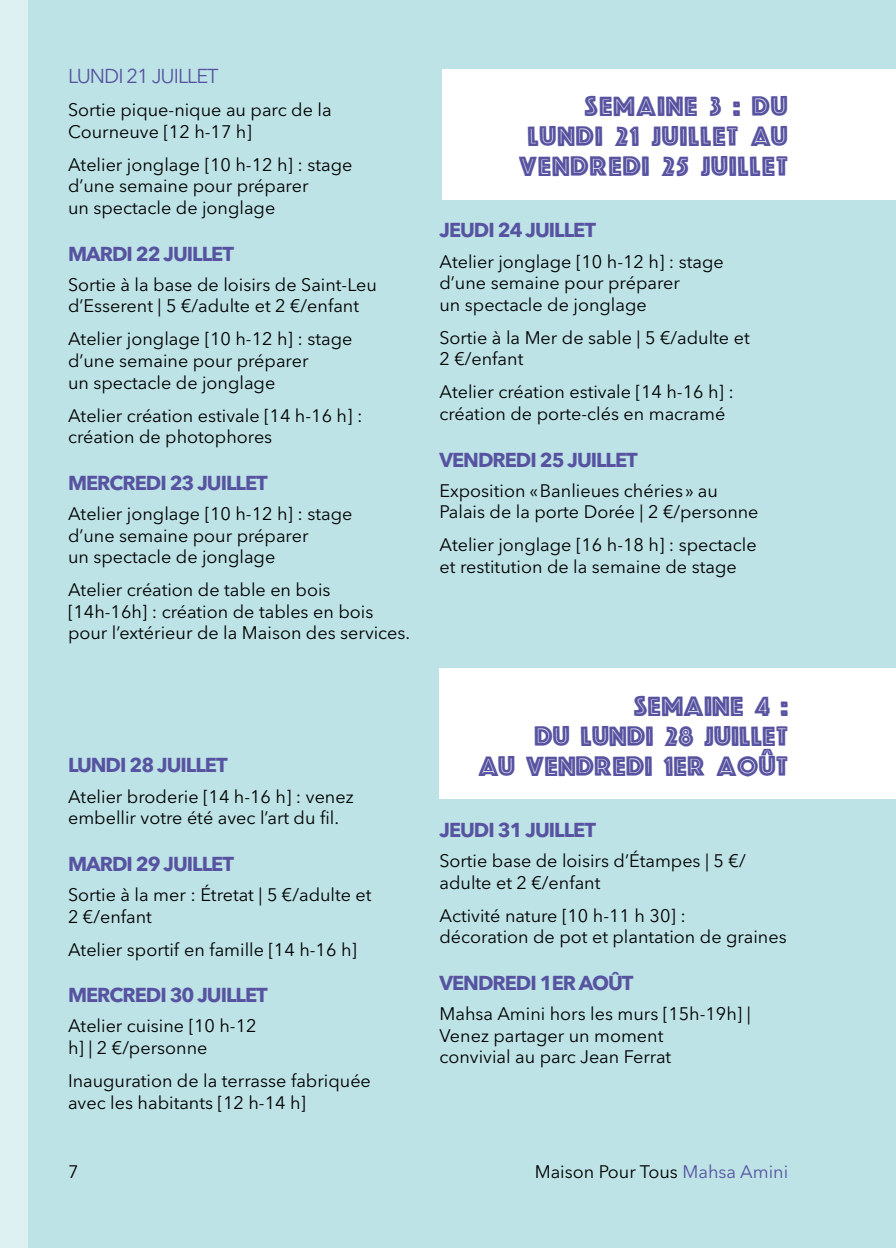
<style>
.page{position:relative;width:896px;height:1248px;background:#fff}
.page>*{position:absolute;margin:0;border:0;box-sizing:border-box;transform-origin:0 0}
.Texte-01{font:28px/30px "Gardaempty";letter-spacing:-.01em;color:#5753a0;text-align:right}
.TitreN5{font:700 20px "Avenir Next LT Pro";letter-spacing:-.05em;color:#5753a0}
.TitreN6-Alt{font:20px "Avenir Next LT Pro";letter-spacing:-.05em;color:#5753a0}
.TitreN6-Alt-2{font:18px/21.6px "Avenir Next LT Pro";color:#000}
.s1{color:#5753a0}
</style>
<div class="page">
<div style="left:0;top:0;width:28px;height:1247px;background:#def1f2"></div>
<div style="left:28px;top:0;width:868px;height:1247px;background:#bde3e6"></div>
<div style="left:442px;top:69px;width:454px;height:131px;background:#fff"></div>
<div style="left:439px;top:668px;width:457px;height:131px;background:#fff"></div>
<p class="TitreN6-Alt" style="left:68px;top:64px;width:152px">LUNDI 21 JUILLET</p>
<p class="TitreN6-Alt-2" style="left:68px;top:99px;width:265px">Sortie pique-nique au parc de la<br>Courneuve [12 h-17 h]</p>
<p class="TitreN6-Alt-2" style="left:68px;top:154px;width:286px">Atelier jonglage [10 h-12 h] : stage d’une semaine pour préparer<br>un spectacle de jonglage</p>
<p class="TitreN5" style="left:68px;top:241px;width:167px">MARDI 22 JUILLET</p>
<p class="TitreN6-Alt-2" style="left:68px;top:274px;width:310px">Sortie à la base de loisirs de Saint-Leu d’Esserent | 5 €/adulte et 2 €/enfant</p>
<p class="TitreN6-Alt-2" style="left:68px;top:328px;width:286px">Atelier jonglage [10 h-12 h] : stage d’une semaine pour préparer<br>un spectacle de jonglage</p>
<p class="TitreN6-Alt-2" style="left:68px;top:404px;width:296px">Atelier création estivale [14 h-16 h] : création de photophores</p>
<p class="TitreN5" style="left:68px;top:470px;width:201px">MERCREDI 23 JUILLET</p>
<p class="TitreN6-Alt-2" style="left:68px;top:503px;width:286px">Atelier jonglage [10 h-12 h] : stage d’une semaine pour préparer<br>un spectacle de jonglage</p>
<p class="TitreN6-Alt-2" style="left:68px;top:579px;width:344px">Atelier création de table en bois [14h-16h] : création de tables en bois pour l’extérieur de la Maison des services.</p>
<p class="TitreN5" style="left:68px;top:753px;width:161px">LUNDI 28 JUILLET</p>
<p class="TitreN6-Alt-2" style="left:68px;top:785px;width:287px">Atelier broderie [14 h-16 h] : venez embellir votre été avec l’art du fil.</p>
<p class="TitreN5" style="left:68px;top:851px;width:167px">MARDI 29 JUILLET</p>
<p class="TitreN6-Alt-2" style="left:68px;top:883px;width:305px">Sortie à la mer : Étretat | 5 €/adulte et<br>2 €/enfant</p>
<p class="TitreN6-Alt-2" style="left:68px;top:938px;width:290px">Atelier sportif en famille [14 h-16 h]</p>
<p class="TitreN5" style="left:68px;top:982px;width:201px">MERCREDI 30 JUILLET</p>
<p class="TitreN6-Alt-2" style="left:68px;top:1015px;width:190px">Atelier cuisine [10 h-12 h] | 2 €/personne</p>
<p class="TitreN6-Alt-2" style="left:68px;top:1069px;width:304px">Inauguration de la terrasse fabriquée avec les habitants [12 h-14 h]</p>
<p class="Texte-01" style="left:518px;top:92px;width:271px">SEMAINE 3 : DU<br>LUNDI 21 JUILLET AU<br>VENDREDI 25 JUILLET</p>
<p class="TitreN5" style="left:439px;top:218px;width:158px">JEUDI 24 JUILLET</p>
<p class="TitreN6-Alt-2" style="left:439px;top:250px;width:286px">Atelier jonglage [10 h-12 h] : stage d’une semaine pour préparer<br>un spectacle de jonglage</p>
<p class="TitreN6-Alt-2" style="left:439px;top:327px;width:312px">Sortie à la Mer de sable | 5 €/adulte et<br>2 €/enfant</p>
<p class="TitreN6-Alt-2" style="left:439px;top:381px;width:296px">Atelier création estivale [14 h-16 h] : création de porte-clés en macramé</p>
<p class="TitreN5" style="left:439px;top:447px;width:200px">VENDREDI 25 JUILLET</p>
<p class="TitreN6-Alt-2" style="left:439px;top:479px;width:321px">Exposition «Banlieues chéries » au<br>Palais de la porte Dorée | 2 €/personne</p>
<p class="TitreN6-Alt-2" style="left:439px;top:534px;width:319px">Atelier jonglage [16 h-18 h] : spectacle et restitution de la semaine de stage</p>
<p class="Texte-01" style="left:478px;top:691px;width:312px">SEMAINE 4 :<br>DU LUNDI 28 JUILLET<br>AU VENDREDI 1er AOÛT</p>
<p class="TitreN5" style="left:439px;top:817px;width:158px">JEUDI 31 JUILLET</p>
<p class="TitreN6-Alt-2" style="left:439px;top:850px;width:308px">Sortie base de loisirs d’Étampes | 5 €/ adulte et 2 €/enfant</p>
<p class="TitreN6-Alt-2" style="left:439px;top:904px;width:349px">Activité nature [10 h-11 h 30] :<br>décoration de pot et plantation de graines</p>
<p class="TitreN5" style="left:439px;top:970px;width:195px">VENDREDI 1ER AOÛT</p>
<p class="TitreN6-Alt-2" style="left:439px;top:1002px;width:313px">Mahsa Amini hors les murs [15h-19h] |<br>Venez partager un moment<br>convivial au parc Jean Ferrat</p>
<p class="TitreN6-Alt-2" style="left:68px;top:1160px;width:12px">7</p>
<p class="TitreN6-Alt-2" style="left:535px;top:1160px;width:255px">Maison Pour Tous <span class="s1">Mahsa Amini</span></p>
</div>
